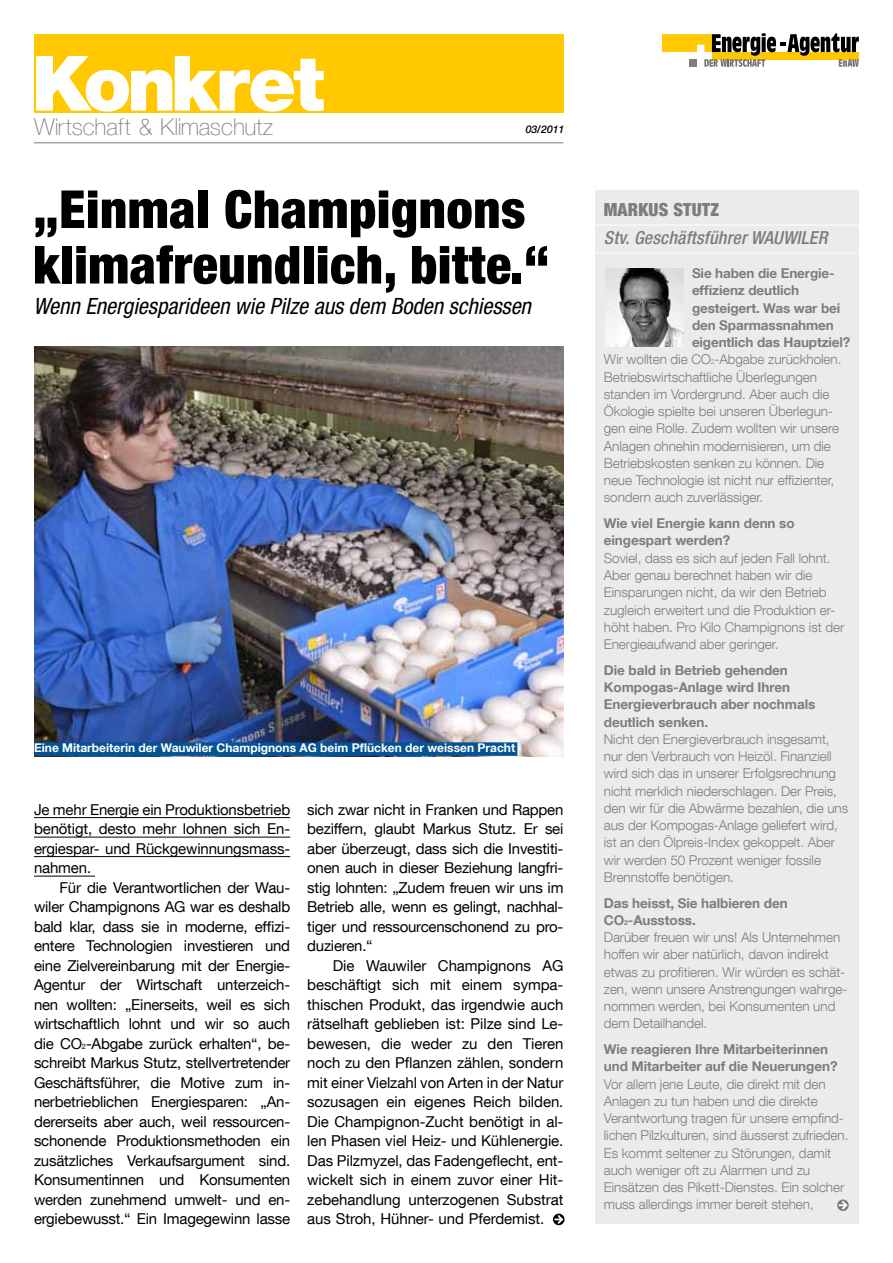
<style>
.page{position:relative;width:893px;height:1263px;background:#fff}
.page>*{position:absolute;margin:0;border:0;box-sizing:border-box;transform-origin:0 0}
.t1{font:900 76.5px "Helvetica Neue LT Com";letter-spacing:-.05em;color:#fff}
.t2{font:900 condensed 52.5px/55.5px "Helvetica Neue LT Com";letter-spacing:.01em;color:#000}
.t3{font:100 23.1px "Helvetica Neue LT Com";letter-spacing:-.01em;color:#807c7a}
.t4{font:italic condensed 22.5px "Helvetica Neue LT Com";color:#000}
.t5{font:italic 500 condensed 18px "Helvetica Neue LT Com";letter-spacing:.01em;color:#807c7a}
.t6{font:900 condensed 18px "Helvetica Neue LT Com";letter-spacing:.01em;color:#807c7a}
.t7{font:15px/19.5px "Helvetica Neue LT Com";letter-spacing:-.015em;color:#000;text-align:justify}
.t8{font:300 13.5px/17.2px "Helvetica Neue LT Com";letter-spacing:-.005em;color:#807c7a}
.t9{font:700 13.5px/17.2px "Helvetica Neue LT Com";letter-spacing:-.005em;color:#807c7a}
.t10{font:700 12px "Helvetica Neue LT Com";color:#fff}
.t11{font:italic 500 10.5px "Helvetica Neue LT Com";letter-spacing:-.02em;color:#000}
.s1{font-size:7.5px}
.s2{font-size:6.75px}
.s3{font-weight:700}
.s4{font-weight:700;font-size:6.75px}
</style>
<div class="page">
<div style="left:34px;top:34px;width:529px;height:78px;background:#ffc800"></div>
<hr style="left:34px;top:142px;width:529px;height:1px;background:#807c7a">
<svg style="left:662px;top:33px;width:197px;height:34px"></svg>
<div style="left:595px;top:190px;width:264px;height:1034px;background:#ebebeb"></div>
<hr style="left:34px;top:817px;width:256px;height:1px;background:#000">
<hr style="left:34px;top:837px;width:256px;height:1px;background:#000">
<hr style="left:34px;top:856px;width:256px;height:1px;background:#000">
<hr style="left:34px;top:876px;width:61px;height:1px;background:#000">
<hr style="left:595px;top:225px;width:264px;height:1px;background:#fff">
<hr style="left:595px;top:253px;width:264px;height:1px;background:#fff">
<img style="left:606px;top:269px;width:77px;height:78px">
<svg style="left:553px;top:1213px;width:12px;height:12px"></svg>
<svg style="left:837px;top:1199px;width:12px;height:12px"></svg>
<img style="left:34px;top:347px;width:529px;height:409px">
<div style="left:34px;top:742px;width:483px;height:14px;background:#055393"></div>
<h1 class="t1" style="left:31px;top:37px;width:294px">Konkret</h1>
<h3 class="t3" style="left:34px;top:113px;width:241px">Wirtschaft &amp; Klimaschutz</h3>
<p class="t11" style="left:526px;top:123px;width:40px">03/2011</p>
<h2 class="t2" style="left:33px;top:181px;width:517px">„Einmal Champignons klimafreundlich, bitte.“</h2>
<h3 class="t4" style="left:33px;top:292px;width:499px">Wenn Energiesparideen wie Pilze aus dem Boden schiessen</h3>
<p class="t10" style="left:34px;top:741px;width:483px">Eine Mitarbeiterin der Wauwiler Champignons AG beim Pflücken der weissen Pracht</p>
<p class="t7" style="left:34px;top:799px;width:258px">Je mehr Energie ein Produktionsbetrieb benötigt, desto mehr lohnen sich En&shy;ergiespar- und Rückgewinnungsmass&shy;nahmen.</p>
<p class="t7" style="left:34px;top:877px;width:258px;text-indent:26px">Für die Verantwortlichen der Wau&shy;wiler Champignons AG war es deshalb bald klar, dass sie in moderne, effizi&shy;entere Technologien investieren und eine Zielvereinbarung mit der Energie-Agentur der Wirtschaft unterzeich&shy;nen wollten: „Einerseits, weil es sich wirtschaftlich lohnt und wir so auch die CO<span class="s1">2</span>-Abgabe zurück erhalten“, be&shy;schreibt Markus Stutz, stellvertretender Geschäftsführer, die Motive zum in&shy;nerbetrieblichen Energiesparen: „An&shy;dererseits aber auch, weil ressourcen&shy;schonende Produktionsmethoden ein zusätzliches Verkaufsargument sind.<br>Konsumentinnen und Konsumenten werden zunehmend umwelt- und en&shy;ergiebewusst.“ Ein Imagegewinn lasse</p>
<p class="t7" style="left:307px;top:799px;width:258px">sich zwar nicht in Franken und Rappen beziffern, glaubt Markus Stutz. Er sei aber überzeugt, dass sich die Investiti&shy;onen auch in dieser Beziehung langfri&shy;stig lohnten: „Zudem freuen wir uns im Betrieb alle, wenn es gelingt, nachhal&shy;tiger und ressourcenschonend zu pro&shy;duzieren.“</p>
<p class="t7" style="left:307px;top:955px;width:258px;text-indent:26px">Die Wauwiler Champignons AG beschäftigt sich mit einem sympa&shy;thischen Produkt, das irgendwie auch rätselhaft geblieben ist: Pilze sind Le&shy;bewesen, die weder zu den Tieren noch zu den Pflanzen zählen, sondern mit einer Vielzahl von Arten in der Natur sozusagen ein eigenes Reich bilden.<br>Die Champignon-Zucht benötigt in al&shy;len Phasen viel Heiz- und Kühlenergie.<br>Das Pilzmyzel, das Fadengeflecht, ent&shy;wickelt sich in einem zuvor einer Hit&shy;zebehandlung unterzogenen Substrat aus Stroh, Hühner- und Pferdemist.</p>
<p class="t6" style="left:604px;top:199px;width:117px">markus stutz</p>
<p class="t5" style="left:604px;top:227px;width:225px">Stv. Geschäftsführer wauwiler</p>
<p class="t9" style="left:692px;top:264px;width:144px">Sie haben die Energie-</p>
<p class="t9" style="left:692px;top:282px;width:109px">effizienz deutlich</p>
<p class="t9" style="left:692px;top:299px;width:150px">gesteigert. Was war bei</p>
<p class="t9" style="left:692px;top:316px;width:143px">den Sparmassnahmen</p>
<p class="t9" style="left:692px;top:333px;width:160px">eigentlich das Hauptziel?</p>
<p class="t8" style="left:604px;top:351px;width:239px">Wir wollten die CO<span class="s2">2</span>-Abgabe zurückholen.</p>
<p class="t8" style="left:604px;top:368px;width:215px">Betriebswirtschaftliche Überlegungen</p>
<p class="t8" style="left:604px;top:385px;width:227px">standen im Vordergrund. Aber auch die</p>
<p class="t8" style="left:604px;top:402px;width:231px">Ökologie spielte bei unseren Überlegun-</p>
<p class="t8" style="left:604px;top:420px;width:237px">gen eine Rolle. Zudem wollten wir unsere</p>
<p class="t8" style="left:604px;top:437px;width:229px">Anlagen ohnehin modernisieren, um die</p>
<p class="t8" style="left:604px;top:454px;width:222px">Betriebskosten senken zu können. Die</p>
<p class="t8" style="left:604px;top:471px;width:232px">neue Technologie ist nicht nur effizienter,</p>
<p class="t8" style="left:604px;top:489px;width:161px">sondern auch zuverlässiger.</p>
<p class="t9" style="left:604px;top:514px;width:192px">Wie viel Energie kann denn so eingespart werden?</p>
<p class="t8" style="left:604px;top:549px;width:242px">Soviel, dass es sich auf jeden Fall lohnt.<br>Aber genau berechnet haben wir die Einsparungen nicht, da wir den Betrieb zugleich erweitert und die Produktion er&shy;höht haben. Pro Kilo Champignons ist der Energieaufwand aber geringer.</p>
<p class="t9" style="left:604px;top:661px;width:213px">Die bald in Betrieb gehenden<br>Kompogas-Anlage wird Ihren<br>Energieverbrauch aber nochmals deutlich senken.</p>
<p class="t8" style="left:604px;top:730px;width:246px">Nicht den Energieverbrauch insgesamt, nur den Verbrauch von Heizöl. Finanziell wird sich das in unserer Erfolgsrechnung nicht merklich niederschlagen. Der Preis, den wir für die Abwärme bezahlen, die uns aus der Kompogas-Anlage geliefert wird, ist an den Ölpreis-Index gekoppelt. Aber wir werden 50 Prozent weniger fossile Brennstoffe benötigen.</p>
<p class="t8" style="left:604px;top:894px;width:245px"><span class="s3">Das heisst, Sie halbieren den CO</span><span class="s4">2</span><span class="s3">-Ausstoss.<br></span>Darüber freuen wir uns! Als Unternehmen hoffen wir aber natürlich, davon indirekt etwas zu profitieren. Wir würden es schät&shy;zen, wenn unsere Anstrengungen wahrge&shy;nommen werden, bei Konsumenten und dem Detailhandel.</p>
<p class="t9" style="left:604px;top:1040px;width:235px">Wie reagieren Ihre Mitarbeiterinnen und Mitarbeiter auf die Neuerungen?</p>
<p class="t8" style="left:604px;top:1075px;width:246px">Vor allem jene Leute, die direkt mit den Anlagen zu tun haben und die direkte Verantwortung tragen für unsere empfind&shy;lichen Pilzkulturen, sind äusserst zufrieden.<br>Es kommt seltener zu Störungen, damit auch weniger oft zu Alarmen und zu Einsätzen des Pikett-Dienstes. Ein solcher muss allerdings immer bereit stehen,</p>
</div>
